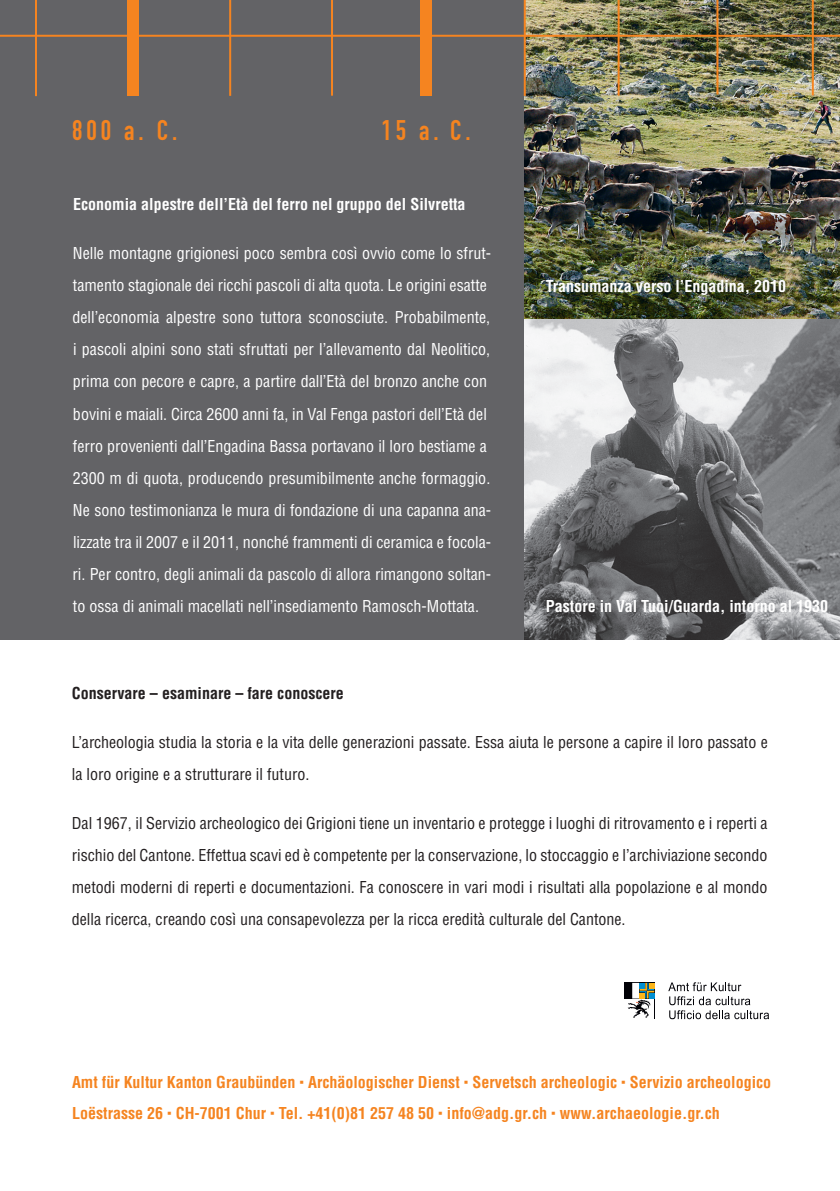
<style>
.page{position:relative;width:840px;height:1191px;background:#fff}
.page>*{position:absolute;margin:0;border:0;box-sizing:border-box;transform-origin:0 0}
.t1{font:28px "DIN Engschrift Std";color:#f58420}
.t2{font:condensed 16px/32px "Helvetica LT Std";color:#fff}
.t3{font:condensed 16px/32px "Helvetica LT Std";color:#231f20}
.t4{font:700 condensed 16px/31px "Helvetica LT Std";color:#f58420}
.t5{font:700 condensed 16px "Helvetica LT Std";color:#fff}
.t6{font:700 condensed 16px "Helvetica LT Std";color:#231f20}
</style>
<div class="page">
<div style="left:0;top:0;width:839px;height:639px;background:#636366"></div>
<img style="left:524px;top:0;width:315px;height:639px">
<hr style="left:0;top:35px;width:839px;height:2px;background:#f58420">
<hr style="left:35px;top:0;width:2px;height:96px;background:#f58420">
<hr style="left:229px;top:0;width:2px;height:96px;background:#f58420">
<hr style="left:716px;top:0;width:2px;height:94px;background:#f58420">
<hr style="left:331px;top:0;width:2px;height:96px;background:#f58420">
<hr style="left:523px;top:0;width:2px;height:96px;background:#f58420">
<hr style="left:617px;top:0;width:2px;height:96px;background:#f58420">
<hr style="left:811px;top:0;width:2px;height:95px;background:#f58420">
<svg style="left:668px;top:982px;width:100px;height:37px"></svg>
<div style="left:623px;top:982px;width:31px;height:37px;background:#010106"></div>
<div style="left:624px;top:999px;width:30px;height:19px;background:#fff"></div>
<svg style="left:627px;top:983px;width:27px;height:34px"></svg>
<div style="left:127px;top:0;width:12px;height:96px;background:#f58420"></div>
<div style="left:419px;top:0;width:12px;height:96px;background:#f58420"></div>
<h1 class="t1" style="left:72px;top:114px;width:107px">800 a. C.</h1>
<h1 class="t1" style="left:381px;top:114px;width:91px">15 a. C.</h1>
<p class="t5" style="left:73px;top:194px;width:394px">Economia alpestre dell’Età del ferro nel gruppo del Silvretta</p>
<p class="t2" style="left:72px;top:237px;width:420px">Nelle montagne grigionesi poco sembra così ovvio come lo sfrut&shy;tamento stagionale dei ricchi pascoli di alta quota. Le origini esatte dell’economia alpestre sono tuttora sconosciute. Probabilmente, i pascoli alpini sono stati sfruttati per l’allevamento dal Neolitico, prima con pecore e capre, a partire dall’Età del bronzo anche con bovini e maiali. Circa 2600 anni fa, in Val Fenga pastori dell’Età del ferro provenienti dall’Engadina Bassa portavano il loro bestiame a 2300 m di quota, producendo presumibilmente anche formaggio.<br>Ne sono testimonianza le mura di fondazione di una capanna ana&shy;lizzate tra il 2007 e il 2011, nonché frammenti di ceramica e focola&shy;ri. Per contro, degli animali da pascolo di allora rimangono soltan&shy;to ossa di animali macellati nell’insediamento Ramosch-Mottata.</p>
<p class="t5" style="left:545px;top:276px;width:242px">Transumanza verso l’Engadina, 2010</p>
<p class="t5" style="left:545px;top:596px;width:284px">Pastore in Val Tuoi/Guarda, intorno al 1930</p>
<p class="t6" style="left:72px;top:683px;width:273px">Conservare – esaminare – fare conoscere</p>
<p class="t3" style="left:72px;top:726px;width:697px">L’archeologia studia la storia e la vita delle generazioni passate. Essa aiuta le persone a capire il loro passato e la loro origine e a strutturare il futuro.</p>
<p class="t3" style="left:72px;top:807px;width:697px;text-align:justify">Dal 1967, il Servizio archeologico dei Grigioni tiene un inventario e protegge i luoghi di ritrovamento e i reperti a rischio del Cantone. Effettua scavi ed è competente per la conservazione, lo stoccaggio e l’archiviazione secondo metodi moderni di reperti e documentazioni. Fa conoscere in vari modi i risultati alla popolazione e al mondo della ricerca, creando così una consapevolezza per la ricca eredità culturale del Cantone.</p>
<p class="t4" style="left:72px;top:1066px;width:700px">Amt für Kultur Kanton Graubünden Archäologischer Dienst Servetsch archeologic Servizio archeologico<br>Loëstrasse 26 CH-7001 Chur Tel. +41(0)81 257 48 50 info@adg.gr.ch www.archaeologie.gr.ch</p>
</div>
